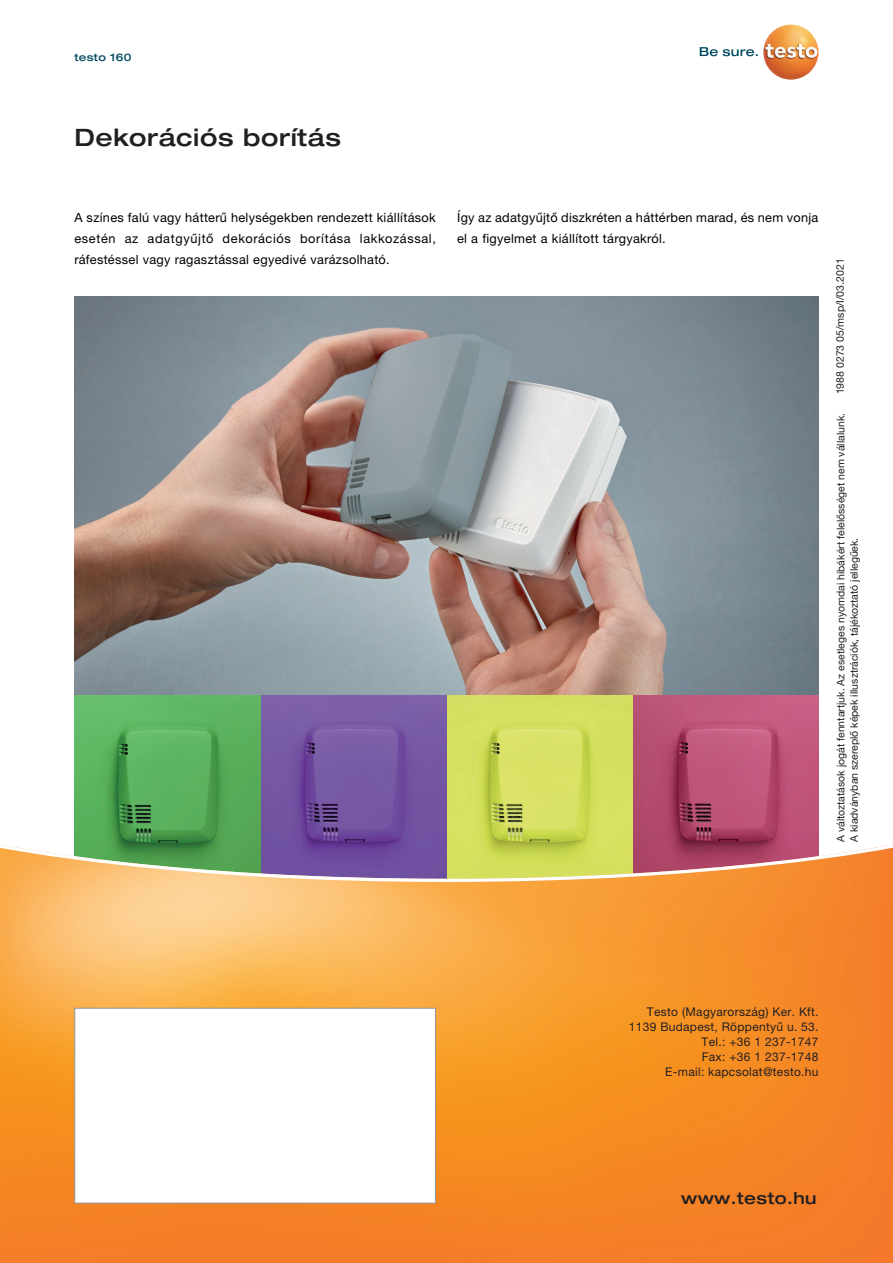
<style>
.page{position:relative;width:893px;height:1263px;background:#fff}
.page>*{position:absolute;margin:0;border:0;box-sizing:border-box;transform-origin:0 0}
.t1{font:500 expanded 24px "Helvetica Neue LTW1 G";letter-spacing:.025em;color:#231f20}
.t2{font:500 expanded 16.5px "Helvetica Neue LTW1 G";letter-spacing:.025em;color:#231f20}
.t3{font:12.75px/21px "Helvetica Neue LTW1 G";letter-spacing:.025em;color:#000001;text-align:justify}
.t4{font:12px/15px "Helvetica Neue LTW1 G";letter-spacing:.025em;color:#231f20;text-align:right}
.t5{font:10.5px/13.5px "Helvetica Neue LTW1 G";color:#231f20}
.t6{font:500 expanded 10.5px "Helvetica Neue LTW1 G";letter-spacing:.025em;color:#074f64}
</style>
<div class="page">
<img style="left:74px;top:297px;width:745px;height:543px">
<svg style="left:261px;top:694px;width:187px;height:146px;background:#7557a1"></svg>
<svg style="left:448px;top:694px;width:185px;height:146px;background:#d2dc5f"></svg>
<svg style="left:633px;top:694px;width:186px;height:146px;background:#b75074"></svg>
<svg style="left:0;top:840px;width:893px;height:423px;background:#ee963d"></svg>
<svg style="left:700px;top:47px;width:58px;height:9px"></svg>
<img style="left:763px;top:24px;width:56px;height:56px;border-radius:28px">
<div style="left:74px;top:1008px;width:362px;height:195px;background:#fff;border:1px solid #939598"></div>
<p class="t6" style="left:74px;top:51px;width:59px">testo 160</p>
<h1 class="t1" style="left:74px;top:122px;width:268px">Dekorációs borítás</h1>
<p class="t3" style="left:74px;top:207px;width:363px">A színes falú vagy hátterű helységekben rendezett kiállítások esetén az adatgyűjtő dekorációs borítása lakkozással, ráfestéssel vagy ragasztással egyedivé varázsolható.</p>
<p class="t3" style="left:457px;top:207px;width:363px">Így az adatgyűjtő diszkréten a háttérben marad, és nem vonja el a figyelmet a kiállított tárgyakról.</p>
<p class="t5" style="left:833px;top:394px;width:137px;rotate:-90deg">1988 0273 05/msp/I/03.2021</p>
<p class="t5" style="left:834px;top:842px;width:430px;rotate:-90deg">A változtatások jogát fenntartjuk. Az esetleges nyomdai hibákért felelősséget nem vállalunk.<br>A kiadványban szereplő képek illusztrációk, tájékoztató jellegűek.</p>
<p class="t4" style="left:629px;top:1004px;width:191px">Testo (Magyarország) Ker. Kft.<br>1139 Budapest, Röppentyű u. 53.<br>Tel.: +36 1 237-1747<br>Fax: +36 1 237-1748<br>E-mail: kapcsolat@testo.hu</p>
<p class="t2" style="left:681px;top:1187px;width:137px">www.testo.hu</p>
</div>
